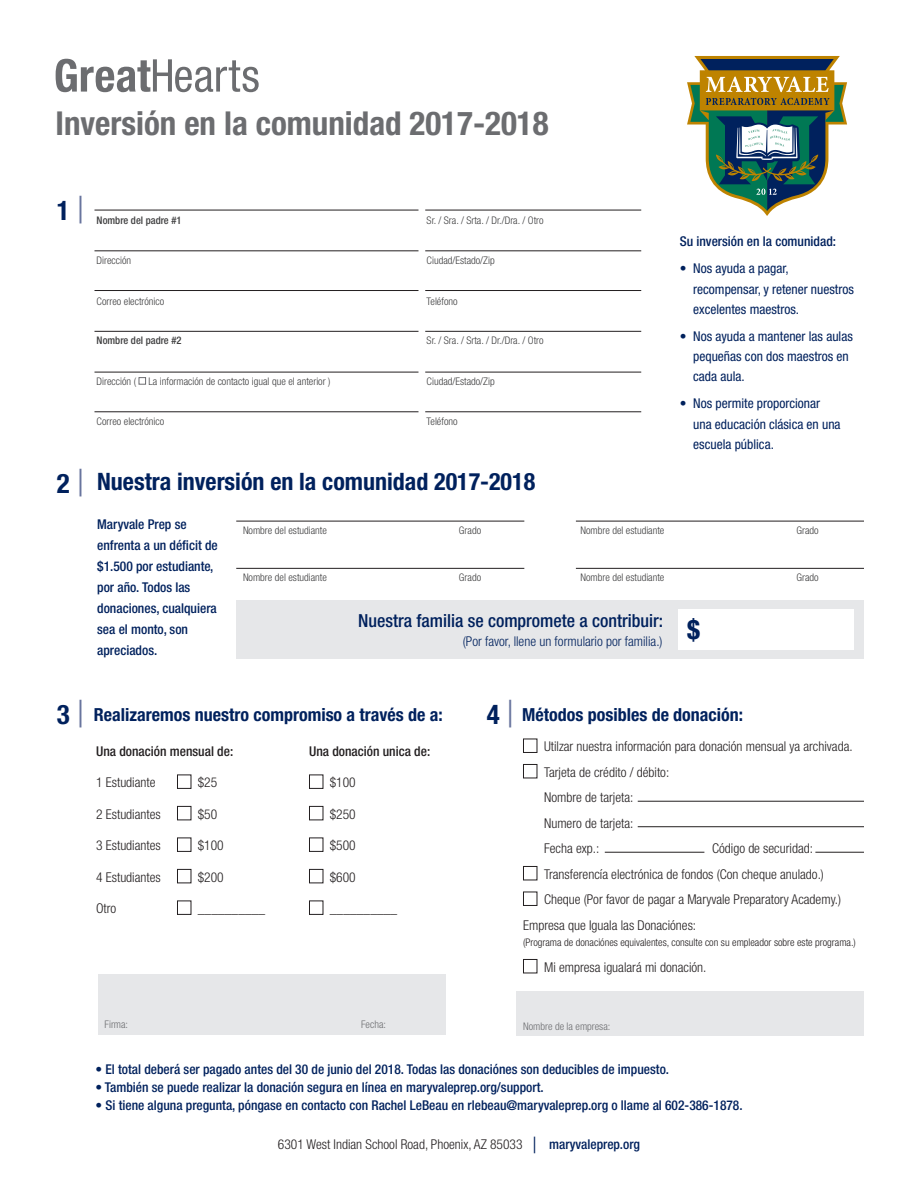
<style>
.page{position:relative;width:918px;height:1188px;background:#fff}
.page>*{position:absolute;margin:0;border:0;box-sizing:border-box;transform-origin:0 0}
.t1{font:700 condensed 33px "Helvetica Neue";color:#6c6d70}
.t2{font:700 condensed 27px "Helvetica Neue";color:#00215d}
.t3{font:700 condensed 24px "Helvetica Neue";color:#00215d}
.t4{font:700 condensed 18px "Helvetica Neue";color:#00215d}
.t5{font:500 condensed 18px "Helvetica Neue";color:#00215d}
.t6{font:300 condensed 13.5px "Helvetica Neue";color:#231f20}
.t7{font:500 condensed 13.5px/21px "Helvetica Neue";color:#00215d}
.t8{font:condensed 13.5px/20.2px "Helvetica Neue";color:#00215d}
.t9{font:500 condensed 13.5px "Helvetica Neue";color:#231f20}
.t10{font:300 condensed 13.5px "Helvetica Neue";color:#00215d}
.t11{font:300 condensed 10.5px "Helvetica Neue";color:#3e3e3f}
.t12{font:300 condensed 10.5px "Helvetica Neue";color:#231f20}
.t13{font:500 condensed 10.5px "Helvetica Neue";color:#3e3e3f}
.t14{font:300 condensed 10.5px "Helvetica Neue";color:#6c6d70}
.s1{font-weight:300;font-size:37.5px;color:#67739d}
.s2{font-size:22.5px;color:#00215d}
.s3{font-weight:500;color:#00215d}
</style>
<div class="page">
<hr style="left:236px;top:521px;width:288px;height:1px;background:#231f20">
<hr style="left:576px;top:521px;width:288px;height:1px;background:#231f20">
<hr style="left:236px;top:568px;width:288px;height:1px;background:#231f20">
<div style="left:236px;top:600px;width:628px;height:59px;background:#e6e7e9"></div>
<hr style="left:576px;top:568px;width:288px;height:1px;background:#231f20">
<div style="left:678px;top:609px;width:176px;height:41px;background:#fff"></div>
<hr style="left:94px;top:210px;width:324px;height:1px;background:#231f20">
<hr style="left:94px;top:251px;width:324px;height:1px;background:#231f20">
<hr style="left:94px;top:290px;width:324px;height:1px;background:#231f20">
<hr style="left:425px;top:210px;width:216px;height:1px;background:#231f20">
<hr style="left:425px;top:251px;width:216px;height:1px;background:#231f20">
<hr style="left:425px;top:290px;width:216px;height:1px;background:#231f20">
<div style="left:98px;top:975px;width:348px;height:60px;background:#e6e7e9"></div>
<div style="left:516px;top:991px;width:348px;height:45px;background:#e6e7e9"></div>
<div style="left:139px;top:377px;width:7px;height:8px;border:1px solid #6c6d70"></div>
<div style="left:177px;top:775px;width:14px;height:14px;border:1px solid #231f20"></div>
<div style="left:309px;top:775px;width:14px;height:14px;border:1px solid #231f20"></div>
<div style="left:177px;top:806px;width:14px;height:14px;border:1px solid #231f20"></div>
<div style="left:309px;top:806px;width:14px;height:14px;border:1px solid #231f20"></div>
<div style="left:177px;top:838px;width:14px;height:14px;border:1px solid #231f20"></div>
<div style="left:309px;top:838px;width:14px;height:14px;border:1px solid #231f20"></div>
<div style="left:177px;top:869px;width:14px;height:14px;border:1px solid #231f20"></div>
<div style="left:309px;top:869px;width:14px;height:14px;border:1px solid #231f20"></div>
<div style="left:177px;top:901px;width:14px;height:14px;border:1px solid #231f20"></div>
<div style="left:309px;top:901px;width:14px;height:14px;border:1px solid #231f20"></div>
<div style="left:523px;top:739px;width:14px;height:14px;border:1px solid #231f20"></div>
<div style="left:523px;top:764px;width:14px;height:14px;border:1px solid #231f20"></div>
<div style="left:523px;top:866px;width:14px;height:14px;border:1px solid #231f20"></div>
<div style="left:523px;top:892px;width:14px;height:14px;border:1px solid #231f20"></div>
<div style="left:523px;top:959px;width:14px;height:14px;border:1px solid #231f20"></div>
<hr style="left:638px;top:801px;width:226px;height:1px;background:#231f20">
<hr style="left:638px;top:826px;width:226px;height:1px;background:#231f20">
<hr style="left:815px;top:852px;width:49px;height:1px;background:#231f20">
<hr style="left:605px;top:852px;width:99px;height:1px;background:#231f20">
<hr style="left:94px;top:331px;width:324px;height:1px;background:#231f20">
<hr style="left:94px;top:372px;width:324px;height:1px;background:#231f20">
<hr style="left:94px;top:412px;width:324px;height:1px;background:#231f20">
<hr style="left:425px;top:331px;width:216px;height:1px;background:#231f20">
<hr style="left:425px;top:372px;width:216px;height:1px;background:#231f20">
<hr style="left:425px;top:412px;width:216px;height:1px;background:#231f20">
<svg style="left:56px;top:59px;width:203px;height:33px"></svg>
<svg style="left:687px;top:56px;width:160px;height:160px"></svg>
<p class="t1" style="left:56px;top:104px;width:494px">Inversión en la comunidad 2017-2018</p>
<p class="t2" style="left:57px;top:194px;width:29px">1 <span class="s1">|</span></p>
<p class="t13" style="left:97px;top:214px;width:86px">Nombre del padre #1</p>
<p class="t11" style="left:427px;top:214px;width:118px">Sr. / Sra. / Srta. / Dr./Dra. / Otro</p>
<p class="t11" style="left:97px;top:254px;width:36px">Dirección</p>
<p class="t11" style="left:427px;top:254px;width:70px">Ciudad/Estado/Zip</p>
<p class="t11" style="left:97px;top:295px;width:69px">Correo electrónico</p>
<p class="t11" style="left:427px;top:295px;width:32px">Teléfono</p>
<p class="t13" style="left:97px;top:334px;width:86px">Nombre del padre #2</p>
<p class="t11" style="left:427px;top:334px;width:118px">Sr. / Sra. / Srta. / Dr./Dra. / Otro</p>
<p class="t11" style="left:97px;top:375px;width:235px">Dirección ( La información de contacto igual que el anterior )</p>
<p class="t11" style="left:427px;top:375px;width:70px">Ciudad/Estado/Zip</p>
<p class="t11" style="left:97px;top:415px;width:69px">Correo electrónico</p>
<p class="t11" style="left:427px;top:415px;width:32px">Teléfono</p>
<p class="t2" style="left:57px;top:467px;width:29px">2 <span class="s1">|</span></p>
<p class="t3" style="left:97px;top:467px;width:440px">Nuestra inversión en la comunidad 2017-2018</p>
<p class="t7" style="left:680px;top:231px;width:158px">Su inversión en la comunidad:</p>
<p class="t8" style="left:693px;top:258px;width:162px;text-indent:-14px">• Nos ayuda a pagar, recompensar, y retener nuestros excelentes maestros.</p>
<p class="t8" style="left:693px;top:326px;width:161px;text-indent:-14px">• Nos ayuda a mantener las aulas pequeñas con dos maestros en cada aula.</p>
<p class="t8" style="left:693px;top:393px;width:149px;text-indent:-14px">• Nos permite proporcionar una educación clásica en una escuela pública.</p>
<p class="t7" style="left:97px;top:514px;width:122px">Maryvale Prep se enfrenta a un déficit de $1.500 por estudiante, por año. Todos las donaciones, cualquiera sea el monto, son apreciados.</p>
<p class="t11" style="left:243px;top:524px;width:85px">Nombre del estudiante</p>
<p class="t11" style="left:459px;top:524px;width:24px">Grado</p>
<p class="t11" style="left:243px;top:571px;width:85px">Nombre del estudiante</p>
<p class="t11" style="left:459px;top:571px;width:24px">Grado</p>
<p class="t11" style="left:580px;top:524px;width:85px">Nombre del estudiante</p>
<p class="t11" style="left:796px;top:524px;width:24px">Grado</p>
<p class="t11" style="left:580px;top:571px;width:85px">Nombre del estudiante</p>
<p class="t11" style="left:796px;top:571px;width:24px">Grado</p>
<p class="t5" style="left:358px;top:610px;width:307px">Nuestra familia se compromete a contribuir:</p>
<p class="t10" style="left:463px;top:634px;width:201px">(Por favor, llene un formulario por familia.)</p>
<p class="t2" style="left:687px;top:613px;width:14px">$</p>
<p class="t2" style="left:57px;top:698px;width:29px">3 <span class="s1">|</span></p>
<p class="t2" style="left:487px;top:698px;width:29px">4 <span class="s1">|</span></p>
<p class="t4" style="left:94px;top:704px;width:350px">Realizaremos nuestro compromiso a través de a:</p>
<p class="t4" style="left:522px;top:704px;width:223px">Métodos posibles de donación:</p>
<p class="t6" style="left:544px;top:739px;width:310px">Utilzar nuestra información para donación mensual ya archivada.</p>
<p class="t6" style="left:544px;top:764px;width:127px">Tarjeta de crédito / débito:</p>
<p class="t6" style="left:544px;top:790px;width:91px">Nombre de tarjeta:</p>
<p class="t6" style="left:544px;top:815px;width:91px">Numero de tarjeta:</p>
<p class="t6" style="left:544px;top:841px;width:57px">Fecha exp.:</p>
<p class="t6" style="left:712px;top:841px;width:102px">Código de securidad:</p>
<p class="t6" style="left:544px;top:866px;width:281px">Transferencía electrónica de fondos (Con cheque anulado.)</p>
<p class="t6" style="left:544px;top:892px;width:299px">Cheque (Por favor de pagar a Maryvale Preparatory Academy.)</p>
<p class="t6" style="left:523px;top:917px;width:175px">Empresa que Iguala las Donaciónes:</p>
<p class="t12" style="left:523px;top:937px;width:334px">(Programa de donaciónes equivalentes, consulte con su empleador sobre este programa.)</p>
<p class="t6" style="left:544px;top:959px;width:164px">Mi empresa igualará mi donación.</p>
<p class="t9" style="left:96px;top:743px;width:139px">Una donación mensual de:</p>
<p class="t9" style="left:309px;top:743px;width:123px">Una donación unica de:</p>
<p class="t6" style="left:96px;top:775px;width:61px">1 Estudiante</p>
<p class="t6" style="left:198px;top:775px;width:21px">$25</p>
<p class="t6" style="left:330px;top:775px;width:27px">$100</p>
<p class="t6" style="left:96px;top:806px;width:66px">2 Estudiantes</p>
<p class="t6" style="left:198px;top:806px;width:21px">$50</p>
<p class="t6" style="left:330px;top:806px;width:27px">$250</p>
<p class="t6" style="left:96px;top:838px;width:66px">3 Estudiantes</p>
<p class="t6" style="left:198px;top:838px;width:27px">$100</p>
<p class="t6" style="left:330px;top:838px;width:27px">$500</p>
<p class="t6" style="left:96px;top:869px;width:66px">4 Estudiantes</p>
<p class="t6" style="left:198px;top:869px;width:27px">$200</p>
<p class="t6" style="left:330px;top:869px;width:27px">$600</p>
<p class="t6" style="left:96px;top:901px;width:22px">Otro</p>
<p class="t6" style="left:198px;top:901px;width:69px">__________</p>
<p class="t6" style="left:330px;top:901px;width:69px">__________</p>
<p class="t14" style="left:105px;top:1019px;width:25px">Firma:</p>
<p class="t14" style="left:361px;top:1019px;width:26px">Fecha:</p>
<p class="t14" style="left:523px;top:1020px;width:89px">Nombre de la empresa:</p>
<p class="t7" style="left:95px;top:1058px;width:575px">• El total deberá ser pagado antes del 30 de junio del 2018. Todas las donaciónes son deducibles de impuesto.</p>
<p class="t7" style="left:95px;top:1076px;width:450px">• También se puede realizar la donación segura en línea en maryvaleprep.org/support.</p>
<p class="t7" style="left:95px;top:1094px;width:649px">• Si tiene alguna pregunta, póngase en contacto con Rachel LeBeau en rlebeau@maryvaleprep.org o llame al 602-386-1878.</p>
<p class="t6" style="left:278px;top:1136px;width:364px">6301 West Indian School Road, Phoenix, AZ 85033 <span class="s2">|</span> <span class="s3">maryvaleprep.org</span></p>
</div>
